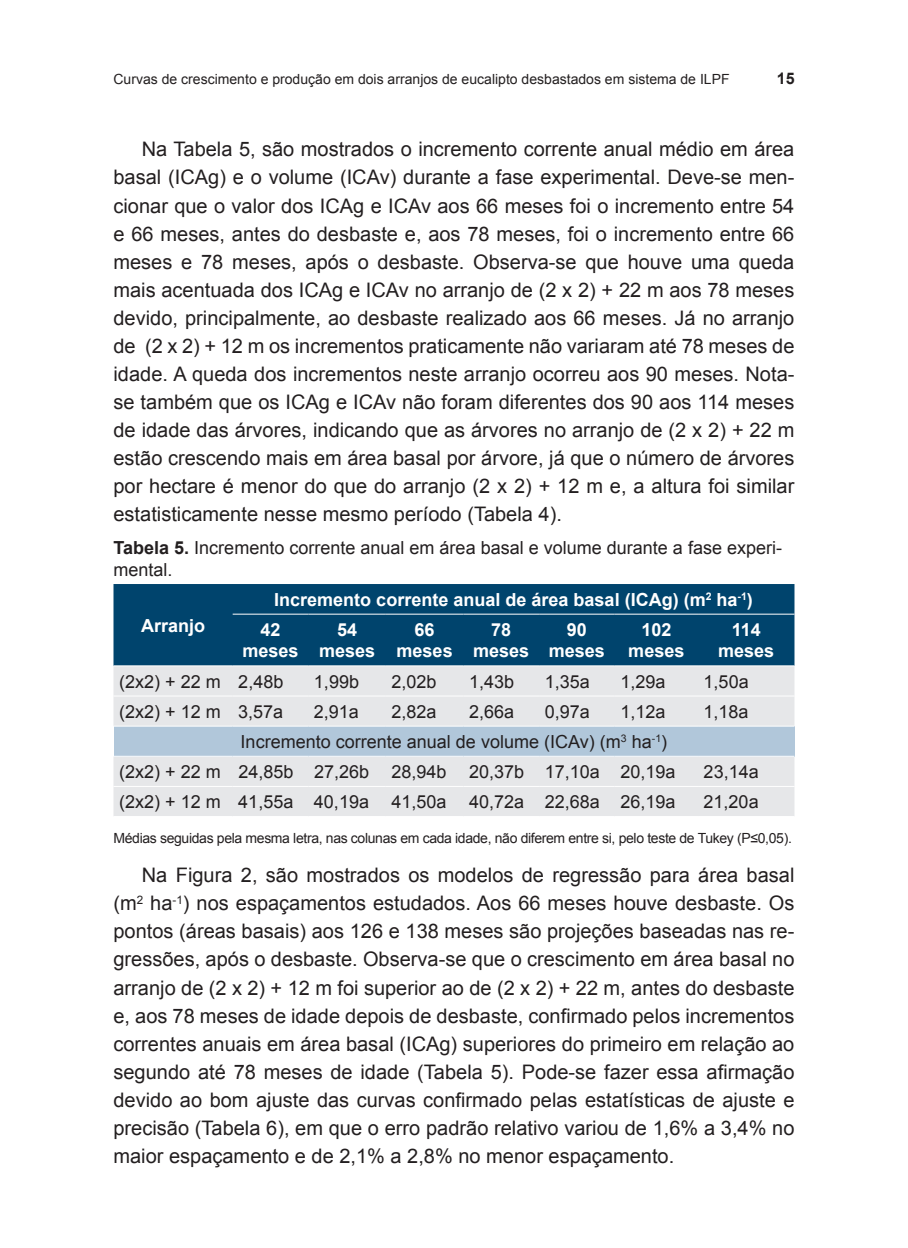
<style>
.page{position:relative;width:908px;height:1248px;background:#fff}
.page>*{position:absolute;margin:0;border:0;box-sizing:border-box;transform-origin:0 0}
.t1{font:20px/28px "Arial";color:#231f20;text-align:justify}
.t2{font:18px/21.6px "Arial";color:#231f20}
.t3{font:700 18px/21.6px "Arial";color:#fff;text-align:center}
.t4{font:700 16px "Arial";color:#231f20}
.t5{font:14px "Arial";letter-spacing:-.025em;color:#231f20}
.t6{font:14px "Arial";color:#231f20}
.s1{font-weight:700}
</style>
<div class="page">
<div style="left:113px;top:584px;width:681px;height:81px;background:#00446d"></div>
<div style="left:113px;top:666px;width:681px;height:150px;background:#e6e7e9"></div>
<div style="left:113px;top:726px;width:681px;height:30px;background:#b1c7da"></div>
<hr style="left:232px;top:613px;width:76px;height:1px;background:#fff">
<hr style="left:308px;top:613px;width:78px;height:1px;background:#fff">
<hr style="left:386px;top:613px;width:77px;height:1px;background:#fff">
<hr style="left:463px;top:613px;width:76px;height:1px;background:#fff">
<hr style="left:539px;top:613px;width:75px;height:1px;background:#fff">
<hr style="left:614px;top:613px;width:83px;height:1px;background:#fff">
<hr style="left:697px;top:613px;width:97px;height:1px;background:#fff">
<hr style="left:113px;top:695px;width:119px;height:1px;background:#fff">
<hr style="left:232px;top:695px;width:76px;height:1px;background:#fff">
<hr style="left:308px;top:695px;width:78px;height:1px;background:#fff">
<hr style="left:386px;top:695px;width:77px;height:1px;background:#fff">
<hr style="left:463px;top:695px;width:76px;height:1px;background:#fff">
<hr style="left:539px;top:695px;width:75px;height:1px;background:#fff">
<hr style="left:614px;top:695px;width:83px;height:1px;background:#fff">
<hr style="left:697px;top:695px;width:97px;height:1px;background:#fff">
<hr style="left:113px;top:785px;width:119px;height:1px;background:#fff">
<hr style="left:232px;top:785px;width:76px;height:1px;background:#fff">
<hr style="left:308px;top:785px;width:78px;height:1px;background:#fff">
<hr style="left:386px;top:785px;width:77px;height:1px;background:#fff">
<hr style="left:463px;top:785px;width:76px;height:1px;background:#fff">
<hr style="left:539px;top:785px;width:75px;height:1px;background:#fff">
<hr style="left:614px;top:785px;width:83px;height:1px;background:#fff">
<hr style="left:697px;top:785px;width:97px;height:1px;background:#fff">
<hr style="left:113px;top:725px;width:119px;height:1px;background:#fff">
<hr style="left:232px;top:725px;width:76px;height:1px;background:#fff">
<hr style="left:308px;top:725px;width:78px;height:1px;background:#fff">
<hr style="left:386px;top:725px;width:77px;height:1px;background:#fff">
<hr style="left:463px;top:725px;width:76px;height:1px;background:#fff">
<hr style="left:539px;top:725px;width:75px;height:1px;background:#fff">
<hr style="left:614px;top:725px;width:83px;height:1px;background:#fff">
<hr style="left:697px;top:725px;width:97px;height:1px;background:#fff">
<hr style="left:113px;top:755px;width:119px;height:1px;background:#fff">
<hr style="left:232px;top:755px;width:76px;height:1px;background:#fff">
<hr style="left:308px;top:755px;width:78px;height:1px;background:#fff">
<hr style="left:386px;top:755px;width:77px;height:1px;background:#fff">
<hr style="left:463px;top:755px;width:76px;height:1px;background:#fff">
<hr style="left:539px;top:755px;width:75px;height:1px;background:#fff">
<hr style="left:614px;top:755px;width:83px;height:1px;background:#fff">
<hr style="left:697px;top:755px;width:97px;height:1px;background:#fff">
<p class="t6" style="left:113px;top:69px;width:617px">Curvas de crescimento e produção em dois arranjos de eucalipto desbastados em sistema de ILPF</p>
<p class="t4" style="left:776px;top:67px;width:19px">15</p>
<p class="t1" style="left:113px;top:135px;width:682px;text-indent:28px">Na Tabela 5, são mostrados o incremento corrente anual médio em área basal (ICAg) e o volume (ICAv) durante a fase experimental. Deve-se men&shy;cionar que o valor dos ICAg e ICAv aos 66 meses foi o incremento entre 54 e 66 meses, antes do desbaste e, aos 78 meses, foi o incremento entre 66 meses e 78 meses, após o desbaste. Observa-se que houve uma queda mais acentuada dos ICAg e ICAv no arranjo de (2 x 2) + 22 m aos 78 meses devido, principalmente, ao desbaste realizado aos 66 meses. Já no arranjo de (2 x 2) + 12 m os incrementos praticamente não variaram até 78 meses de idade. A queda dos incrementos neste arranjo ocorreu aos 90 meses. Nota&shy;se também que os ICAg e ICAv não foram diferentes dos 90 aos 114 meses de idade das árvores, indicando que as árvores no arranjo de (2 x 2) + 22 m estão crescendo mais em área basal por árvore, já que o número de árvores por hectare é menor do que do arranjo (2 x 2) + 12 m e, a altura foi similar estatisticamente nesse mesmo período (Tabela 4).</p>
<p class="t2" style="left:113px;top:537px;width:670px"><span class="s1">Tabela 5.</span> Incremento corrente anual em área basal e volume durante a fase experi&shy;mental.</p>
<p class="t3" style="left:141px;top:615px;width:66px">Arranjo</p>
<p class="t3" style="left:260px;top:584px;width:493px;line-height:30.2px;text-align:left;text-indent:14px">Incremento corrente anual de área basal (ICAg) (m<sup>2</sup> ha<sup>-1</sup>)<br>42</p>
<p class="t3" style="left:242px;top:640px;width:58px">meses</p>
<p class="t3" style="left:319px;top:619px;width:58px">54 meses</p>
<p class="t3" style="left:396px;top:619px;width:58px">66 meses</p>
<p class="t3" style="left:473px;top:619px;width:58px">78 meses</p>
<p class="t3" style="left:548px;top:619px;width:58px">90 meses</p>
<p class="t3" style="left:628px;top:619px;width:58px">102 meses</p>
<p class="t3" style="left:717px;top:619px;width:58px">114 meses</p>
<p class="t2" style="left:119px;top:670px;width:166px">(2x2) + 22 m 2,48b</p>
<p class="t2" style="left:314px;top:670px;width:47px">1,99b</p>
<p class="t2" style="left:391px;top:670px;width:47px">2,02b</p>
<p class="t2" style="left:469px;top:670px;width:47px">1,43b</p>
<p class="t2" style="left:544px;top:670px;width:47px">1,35a</p>
<p class="t2" style="left:620px;top:670px;width:47px">1,29a</p>
<p class="t2" style="left:703px;top:670px;width:47px">1,50a</p>
<p class="t2" style="left:119px;top:700px;width:166px">(2x2) + 12 m 3,57a</p>
<p class="t2" style="left:314px;top:700px;width:47px">2,91a</p>
<p class="t2" style="left:391px;top:700px;width:47px">2,82a</p>
<p class="t2" style="left:469px;top:700px;width:47px">2,66a</p>
<p class="t2" style="left:544px;top:700px;width:47px">0,97a</p>
<p class="t2" style="left:620px;top:700px;width:47px">1,12a</p>
<p class="t2" style="left:703px;top:700px;width:47px">1,18a</p>
<p class="t2" style="left:119px;top:726px;width:557px;line-height:30.2px;text-indent:121px">Incremento corrente anual de volume (ICAv) (m<sup>3</sup> ha<sup>-1</sup>) (2x2) + 22 m 24,85b 27,26b 28,94b 20,37b 17,10a 20,19a</p>
<p class="t2" style="left:703px;top:761px;width:57px">23,14a</p>
<p class="t2" style="left:119px;top:791px;width:557px">(2x2) + 12 m 41,55a 40,19a 41,50a 40,72a 22,68a 26,19a</p>
<p class="t2" style="left:703px;top:791px;width:57px">21,20a</p>
<p class="t5" style="left:113px;top:828px;width:679px">Médias seguidas pela mesma letra, nas colunas em cada idade, não diferem entre si, pelo teste de Tukey (P≤0,05).</p>
<p class="t1" style="left:113px;top:861px;width:682px;text-indent:28px">Na Figura 2, são mostrados os modelos de regressão para área basal (m<sup>2</sup> ha<sup>-1</sup>) nos espaçamentos estudados. Aos 66 meses houve desbaste. Os pontos (áreas basais) aos 126 e 138 meses são projeções baseadas nas re&shy;gressões, após o desbaste. Observa-se que o crescimento em área basal no arranjo de (2 x 2) + 12 m foi superior ao de (2 x 2) + 22 m, antes do desbaste e, aos 78 meses de idade depois de desbaste, confirmado pelos incrementos correntes anuais em área basal (ICAg) superiores do primeiro em relação ao segundo até 78 meses de idade (Tabela 5). Pode-se fazer essa afirmação devido ao bom ajuste das curvas confirmado pelas estatísticas de ajuste e precisão (Tabela 6), em que o erro padrão relativo variou de 1,6% a 3,4% no maior espaçamento e de 2,1% a 2,8% no menor espaçamento.</p>
</div>
